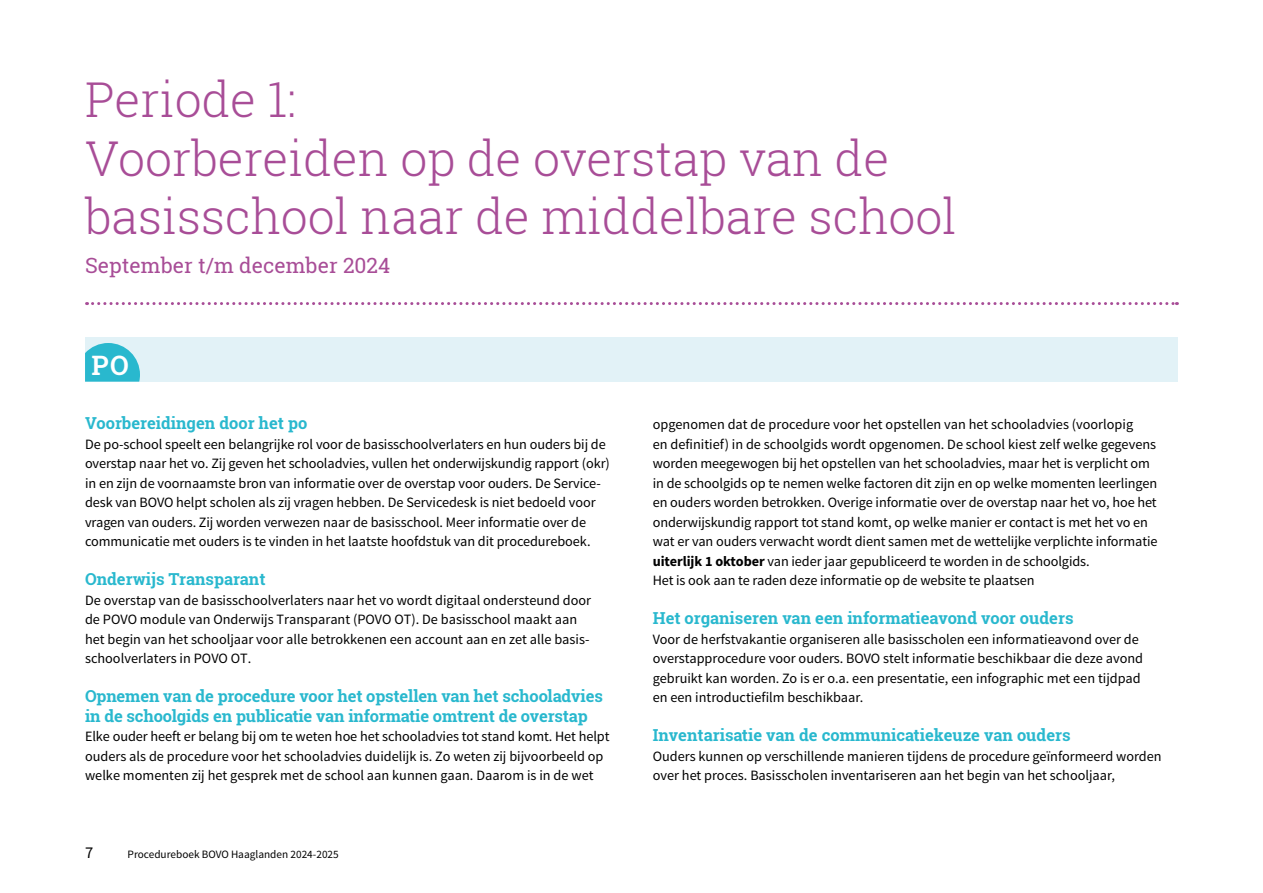
<style>
.page{position:relative;width:1263px;height:893px;background:#fff}
.page>*{position:absolute;margin:0;border:0;box-sizing:border-box;transform-origin:0 0}
.HST-titel{font:300 48px "Roboto Slab";color:#a84d97}
.HST-titel-2{font:600 26.7px "Roboto Slab";color:#fff}
._0_0_Paragraaf{font:21px "Roboto Slab";color:#a84d97}
._0_0_Paragraaf-2{font:700 16.5px/19.5px "Roboto Slab";letter-spacing:-.01em;color:#29b8ce}
.t1{font:16.5px "Source Sans Pro";color:#000}
.Body{font:14.25px/19.5px "Source Sans Pro";letter-spacing:-.005em;color:#000}
.t2{font:11.25px "Source Sans Pro";color:#000}
.s1{font-weight:700}
</style>
<div class="page">
<svg style="left:87px;top:302px;width:1090px;height:3px"></svg>
<div style="left:85px;top:338px;width:1093px;height:44px;background:#e2f2f7"></div>
<svg style="left:85px;top:343px;width:55px;height:39px;background:#44c0d3"></svg>
<p class="HST-titel" style="left:85px;top:67px;width:213px">Periode 1:</p>
<p class="HST-titel" style="left:85px;top:125px;width:806px">Voorbereiden op de overstap van de</p>
<p class="HST-titel" style="left:85px;top:184px;width:873px">basisschool naar de middelbare school</p>
<p class="_0_0_Paragraaf" style="left:85px;top:251px;width:307px">September t/m december 2024</p>
<p class="HST-titel-2" style="left:91px;top:347px;width:39px">PO</p>
<p class="_0_0_Paragraaf-2" style="left:85px;top:413px;width:224px">Voorbereidingen door het po</p>
<p class="Body" style="left:85px;top:434px;width:526px">De po-school speelt een belangrijke rol voor de basisschoolverlaters en hun ouders bij de overstap naar het vo. Zij geven het schooladvies, vullen het onderwijskundig rapport (okr) in en zijn de voornaamste bron van informatie over de overstap voor ouders. De Service&shy;desk van BOVO helpt scholen als zij vragen hebben. De Servicedesk is niet bedoeld voor vragen van ouders. Zij worden verwezen naar de basisschool. Meer informatie over de communicatie met ouders is te vinden in het laatste hoofdstuk van dit procedureboek.</p>
<p class="_0_0_Paragraaf-2" style="left:85px;top:569px;width:182px">Onderwijs Transparant</p>
<p class="Body" style="left:85px;top:590px;width:508px">De overstap van de basisschoolverlaters naar het vo wordt digitaal ondersteund door de POVO module van Onderwijs Transparant (POVO OT). De basisschool maakt aan het begin van het schooljaar voor alle betrokkenen een account aan en zet alle basis&shy;schoolverlaters in POVO OT.</p>
<p class="_0_0_Paragraaf-2" style="left:85px;top:686px;width:519px">Opnemen van de procedure voor het opstellen van het schooladvies in de schoolgids en publicatie van informatie omtrent de overstap</p>
<p class="Body" style="left:85px;top:727px;width:526px">Elke ouder heeft er belang bij om te weten hoe het schooladvies tot stand komt. Het helpt ouders als de procedure voor het schooladvies duidelijk is. Zo weten zij bijvoorbeeld op welke momenten zij het gesprek met de school aan kunnen gaan. Daarom is in de wet</p>
<p class="t1" style="left:85px;top:842px;width:10px">7</p>
<p class="t2" style="left:128px;top:847px;width:213px">Procedureboek BOVO Haaglanden 2024-2025</p>
<p class="Body" style="left:653px;top:415px;width:506px">opgenomen dat de procedure voor het opstellen van het schooladvies (voorlopig<br>en definitief) in de schoolgids wordt opgenomen. De school kiest zelf welke gegevens worden meegewogen bij het opstellen van het schooladvies, maar het is verplicht om in de schoolgids op te nemen welke factoren dit zijn en op welke momenten leerlingen en ouders worden betrokken. Overige informatie over de overstap naar het vo, hoe het onderwijskundig rapport tot stand komt, op welke manier er contact is met het vo en wat er van ouders verwacht wordt dient samen met de wettelijke verplichte informatie <span class="s1">uiterlijk 1 oktober</span> van ieder jaar gepubliceerd te worden in de schoolgids.<br>Het is ook aan te raden deze informatie op de website te plaatsen</p>
<p class="_0_0_Paragraaf-2" style="left:653px;top:608px;width:422px">Het organiseren van een informatieavond voor ouders</p>
<p class="Body" style="left:653px;top:629px;width:492px">Voor de herfstvakantie organiseren alle basisscholen een informatieavond over de overstapprocedure voor ouders. BOVO stelt informatie beschikbaar die deze avond gebruikt kan worden. Zo is er o.a. een presentatie, een infographic met een tijdpad en een introductiefilm beschikbaar.</p>
<p class="_0_0_Paragraaf-2" style="left:653px;top:725px;width:419px">Inventarisatie van de communicatiekeuze van ouders</p>
<p class="Body" style="left:653px;top:746px;width:510px">Ouders kunnen op verschillende manieren tijdens de procedure geïnformeerd worden over het proces. Basisscholen inventariseren aan het begin van het schooljaar,</p>
</div>
